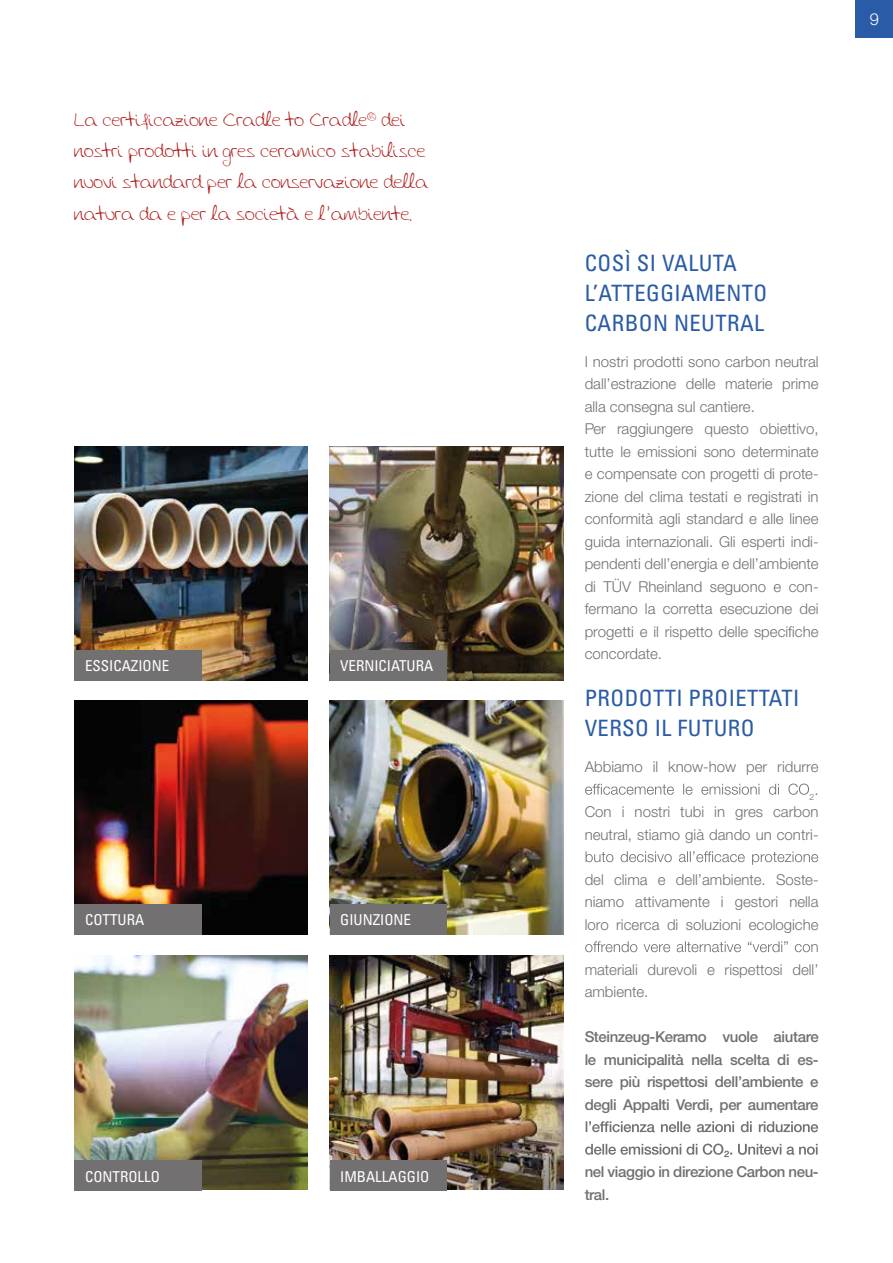
<style>
.page{position:relative;width:893px;height:1263px;background:#fff}
.page>*{position:absolute;margin:0;border:0;box-sizing:border-box;transform-origin:0 0}
.t1{font:condensed 22.5px/30px "Univers LT Std";letter-spacing:.02em;color:#295ba7}
.t2{font:18px/31.2px "Aida Garmo Scrap Rounded";letter-spacing:.05em;color:#ae1917}
.t3{font:300 16.5px "Helvetica Neue LT Std";color:#fff}
.t4{font:300 15px/22.5px "Helvetica Neue LT Std";color:#727070}
.t5{font:500 15px/22.5px "Helvetica Neue LT Std";letter-spacing:-.025em;color:#727070;text-align:justify}
.t6{font:condensed 15px "Univers LT Std";color:#fff}
.t7{font:300 8.7px "Helvetica Neue LT Std";color:#727070}
</style>
<div class="page">
<img style="left:74px;top:701px;width:234px;height:234px">
<img style="left:74px;top:447px;width:234px;height:234px">
<img style="left:329px;top:447px;width:234px;height:234px">
<img style="left:329px;top:701px;width:234px;height:234px">
<img style="left:74px;top:955px;width:234px;height:235px">
<img style="left:329px;top:955px;width:234px;height:235px">
<div style="left:856px;top:0;width:37px;height:37px;background:#295ba7"></div>
<svg style="left:585px;top:783px;width:224px;height:12px"></svg>
<svg style="left:586px;top:851px;width:232px;height:14px"></svg>
<svg style="left:585px;top:941px;width:233px;height:11px"></svg>
<svg style="left:586px;top:1121px;width:232px;height:11px"></svg>
<svg style="left:585px;top:1143px;width:233px;height:14px"></svg>
<div style="left:74px;top:904px;width:128px;height:31px;background:#727070"></div>
<div style="left:330px;top:904px;width:116px;height:31px;background:#727070"></div>
<div style="left:74px;top:1160px;width:128px;height:30px;background:#727070"></div>
<div style="left:330px;top:1160px;width:116px;height:30px;background:#727070"></div>
<div style="left:74px;top:651px;width:128px;height:30px;background:#727070"></div>
<div style="left:330px;top:651px;width:116px;height:30px;background:#727070"></div>
<p class="t2" style="left:74px;top:104px;width:355px">La certificazione Cradle to Cradle<sup>®</sup> dei nostri prodotti in gres ceramico stabilisce nuovi standard per la conservazione della natura da e per la società e l’ambiente.</p>
<p class="t6" style="left:85px;top:656px;width:86px">ESSICAZIONE</p>
<p class="t6" style="left:340px;top:656px;width:95px">VERNICIATURA</p>
<p class="t6" style="left:85px;top:910px;width:61px">COTTURA</p>
<p class="t6" style="left:340px;top:910px;width:72px">GIUNZIONE</p>
<p class="t6" style="left:85px;top:1167px;width:77px">CONTROLLO</p>
<p class="t6" style="left:340px;top:1167px;width:91px">IMBALLAGGIO</p>
<p class="t3" style="left:870px;top:9px;width:11px">9</p>
<h1 class="t1" style="left:585px;top:247px;width:184px">COSÌ SI VALUTA<br>L’ATTEGGIAMENTO<br>CARBON NEUTRAL</h1>
<p class="t4" style="left:585px;top:350px;width:235px">I nostri prodotti sono carbon neutral dall’estrazione delle materie prime alla consegna sul cantiere.<br>Per raggiungere questo obiettivo, tutte le emissioni sono determinate e compensate con progetti di prote&shy;zione del clima testati e registrati in conformità agli standard e alle linee guida internazionali. Gli esperti indi&shy;pendenti dell’energia e dell’ambiente di TÜV Rheinland seguono e con&shy;fermano la corretta esecuzione dei progetti e il rispetto delle specifiche concordate.</p>
<h1 class="t1" style="left:585px;top:683px;width:216px">PRODOTTI PROIETTATI<br>VERSO IL FUTURO</h1>
<p class="t4" style="left:585px;top:755px;width:235px">Abbiamo il know-how per ridurre</p>
<p class="t7" style="left:809px;top:791px;width:11px">2<sup>.</sup></p>
<p class="t4" style="left:585px;top:800px;width:235px">Con i nostri tubi in gres carbon neutral, stiamo già dando un contri-</p>
<p class="t4" style="left:585px;top:868px;width:235px;text-align:justify">del clima e dell’ambiente. Soste&shy;niamo attivamente i gestori nella loro ricerca di soluzioni ecologiche</p>
<p class="t4" style="left:585px;top:958px;width:235px">materiali durevoli e rispettosi dell’ ambiente.</p>
<p class="t5" style="left:585px;top:1025px;width:236px">Steinzeug-Keramo vuole aiutare le municipalità nella scelta di es&shy;sere più rispettosi dell’ambiente e degli Appalti Verdi, per aumentare</p>
<p class="t5" style="left:585px;top:1160px;width:235px">nel viaggio in direzione Carbon neu&shy;tral.</p>
</div>
